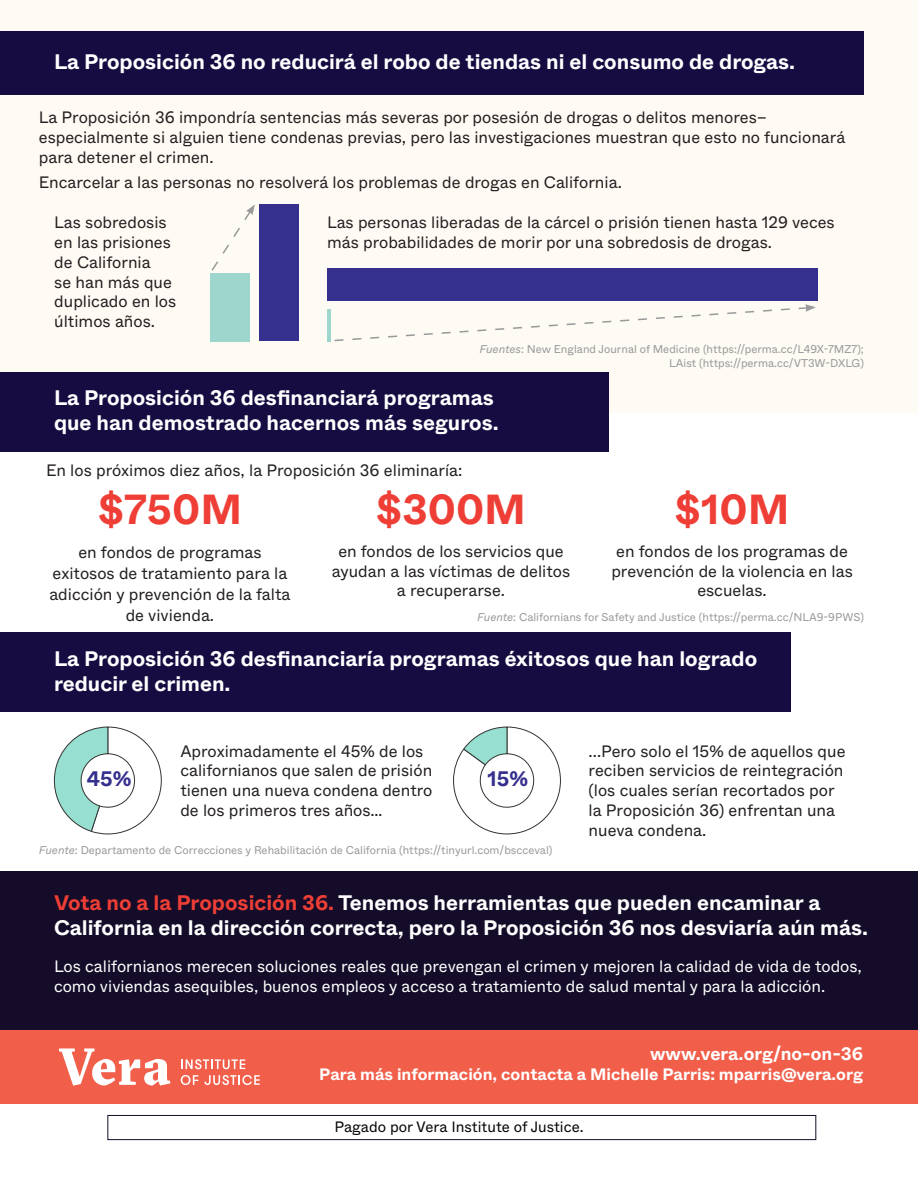
<style>
.page{position:relative;width:918px;height:1188px;background:#fff}
.page>*{position:absolute;margin:0;border:0;box-sizing:border-box;transform-origin:0 0}
.t1{font:700 42px "ABC Whyte";color:#ee3e35}
.t2{font:700 21px/25.2px "ABC Whyte";color:#fff}
.t3{font:700 21px "ABC Whyte";color:#352f8e}
.t4{font:700 18px "ABC Whyte";color:#fff}
.t5{font:16.5px/19.8px "ABC Whyte";color:#231f20}
.t6{font:16.5px/19.8px "ABC Whyte";color:#fff}
.t7{font:700 16.5px "ABC Whyte";color:#fff}
.t8{font:15px "ABC Whyte";color:#040503}
.t9{font:11.25px "ABC Whyte";color:#989999}
.s1{font-style:italic}
.s2{color:#ee3e35}
</style>
<div class="page">
<div style="left:0;top:872px;width:918px;height:158px;background:#140c29"></div>
<div style="left:0;top:1030px;width:918px;height:73px;background:#f15e4a"></div>
<div style="left:107px;top:1115px;width:709px;height:25px;background:#fff;border:1px solid #140c29"></div>
<div style="left:0;top:0;width:918px;height:413px;background:#fefaf4"></div>
<svg style="left:59px;top:1048px;width:111px;height:38px"></svg>
<svg style="left:181px;top:1059px;width:64px;height:10px"></svg>
<svg style="left:181px;top:1075px;width:17px;height:10px"></svg>
<svg style="left:204px;top:1075px;width:56px;height:10px"></svg>
<div style="left:0;top:31px;width:864px;height:64px;background:#160c42"></div>
<div style="left:0;top:632px;width:791px;height:80px;background:#160c42"></div>
<div style="left:259px;top:204px;width:39px;height:137px;background:#352f8e"></div>
<div style="left:210px;top:273px;width:39px;height:68px;background:#9dd6cd"></div>
<svg style="left:211px;top:204px;width:44px;height:67px"></svg>
<div style="left:327px;top:268px;width:490px;height:32px;background:#352f8e"></div>
<hr style="left:327px;top:309px;width:4px;height:32px;background:#9dd6cd">
<svg style="left:334px;top:304px;width:482px;height:38px"></svg>
<div style="left:0;top:373px;width:608px;height:79px;background:#160c42"></div>
<svg style="left:53px;top:726px;width:109px;height:109px"></svg>
<svg style="left:453px;top:726px;width:108px;height:109px"></svg>
<p class="t2" style="left:54px;top:50px;width:743px">La Proposición 36 no reducirá el robo de tiendas ni el consumo de drogas.</p>
<p class="t5" style="left:39px;top:108px;width:808px">La Proposición 36 impondría sentencias más severas por posesión de drogas o delitos menores– especialmente si alguien tiene condenas previas, pero las investigaciones muestran que esto no funcionará para detener el crimen.</p>
<p class="t5" style="left:39px;top:172px;width:585px">Encarcelar a las personas no resolverá los problemas de drogas en California.</p>
<p class="t5" style="left:327px;top:213px;width:509px">Las personas liberadas de la cárcel o prisión tienen hasta 129 veces más probabilidades de morir por una sobredosis de drogas.</p>
<p class="t5" style="left:54px;top:213px;width:123px">Las sobredosis en las prisiones de California<br>se han más que duplicado en los últimos años.</p>
<p class="t9" style="left:480px;top:342px;width:386px"><span class="s1">Fuentes</span>: New England Journal of Medicine (https://perma.cc/L49X-7MZ7);</p>
<p class="t9" style="left:669px;top:355px;width:196px">LAist (https://perma.cc/VT3W-DXLG)</p>
<p class="t2" style="left:54px;top:385px;width:446px">La Proposición 36 desfinanciará programas que han demostrado hacernos más seguros.</p>
<p class="t5" style="left:46px;top:461px;width:418px">En los próximos diez años, la Proposición 36 eliminaría:</p>
<p class="t1" style="left:98px;top:482px;width:146px">$750M</p>
<p class="t5" style="left:49px;top:542px;width:243px;line-height:21px;text-align:center">en fondos de programas exitosos de tratamiento para la adicción y prevención de la falta de vivienda.</p>
<p class="t1" style="left:376px;top:482px;width:152px">$300M</p>
<p class="t5" style="left:332px;top:541px;width:240px;text-align:center">en fondos de los servicios que ayudan a las víctimas de delitos a recuperarse.</p>
<p class="t1" style="left:675px;top:482px;width:116px">$10M</p>
<p class="t5" style="left:611px;top:541px;width:243px;text-align:center">en fondos de los programas de prevención de la violencia en las escuelas.</p>
<p class="t9" style="left:477px;top:610px;width:388px"><span class="s1">Fuente</span>: Californians for Safety and Justice (https://perma.cc/NLA9-9PWS)</p>
<p class="t2" style="left:54px;top:646px;width:705px">La Proposición 36 desfinanciaría programas éxitosos que han logrado reducir el crimen.</p>
<p class="t3" style="left:87px;top:765px;width:46px">45%</p>
<p class="t5" style="left:180px;top:741px;width:254px">Aproximadamente el 45% de los californianos que salen de prisión tienen una nueva condena dentro de los primeros tres años…</p>
<p class="t3" style="left:488px;top:765px;width:42px">15%</p>
<p class="t9" style="left:39px;top:843px;width:515px"><span class="s1">Fuente</span>: Departamento de Correcciones y Rehabilitación de California (https://tinyurl.com/bscceval)</p>
<p class="t5" style="left:589px;top:741px;width:258px">...Pero solo el 15% de aquellos que reciben servicios de reintegración (los cuales serían recortados por la Proposición 36) enfrentan una nueva condena.</p>
<p class="t2" style="left:54px;top:890px;width:816px"><span class="s2">Vota no a la Proposición 36.</span> Tenemos herramientas que pueden encaminar a<br>California en la dirección correcta, pero la Proposición 36 nos desviaría aún más.</p>
<p class="t6" style="left:54px;top:957px;width:809px">Los californianos merecen soluciones reales que prevengan el crimen y mejoren la calidad de vida de todos, como viviendas asequibles, buenos empleos y acceso a tratamiento de salud mental y para la adicción.</p>
<p class="t4" style="left:650px;top:1042px;width:215px">www.vera.org/no-on-36</p>
<p class="t7" style="left:319px;top:1063px;width:545px">Para más información, contacta a Michelle Parris: mparris@vera.org</p>
<p class="t8" style="left:334px;top:1117px;width:251px">Pagado por Vera Institute of Justice.</p>
</div>
